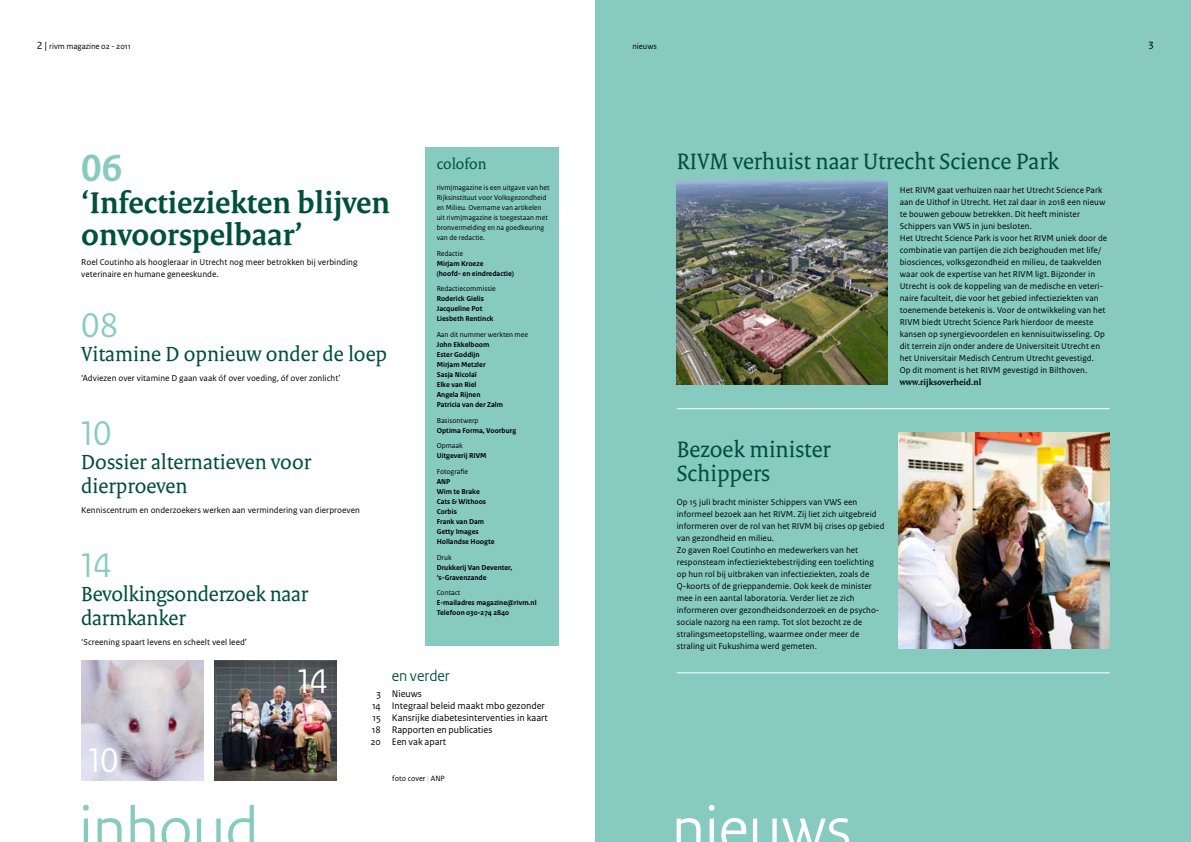
<style>
.page{position:relative;width:1191px;height:842px;background:#fff}
.page>*{position:absolute;margin:0;border:0;box-sizing:border-box;transform-origin:0 0}
.t1{font:65px "Rijksoverheid Sans Heading";color:#86cac0}
.t2{font:65px "Rijksoverheid Sans Heading";color:#fff}
.t3{font:700 40px "Rijksoverheid Sans Heading";color:#86cac0}
.t4{font:36px "Rijksoverheid Sans Heading";color:#86cac0}
.t5{font:36px "Rijksoverheid Sans Heading";color:#fff}
.t6{font:700 32px/32px "Rijksoverheid Serif";color:#00503a}
.t7{font:24px/24px "Rijksoverheid Serif";color:#00503a}
.t8{font:22px/24px "Rijksoverheid Serif";color:#00503a}
.t9{font:16px "Rijksoverheid Sans Heading";color:#00503a}
.t10{font:16px "Rijksoverheid Serif";color:#00503a}
.t11{font:11px "Rijksoverheid Sans Text";color:#000}
.t12{font:10px/12px "Rijksoverheid Sans Text";color:#000}
.t13{font:9px/12px "Rijksoverheid Sans Text";letter-spacing:.005em;color:#000}
.t14{font:700 9px "Rijksoverheid Serif";letter-spacing:.005em;color:#000}
.t15{font:8.5px "Rijksoverheid Sans Text";letter-spacing:-.005em;color:#000}
.t16{font:8px "Rijksoverheid Sans Text";color:#000}
.t17{font:700 7.5px/10px "Rijksoverheid Sans Text";color:#000}
.t18{font:7.5px/10px "Rijksoverheid Sans Text";color:#000}
.s1{font-size:11px}
.s2{color:#86cac0}
</style>
<div class="page">
<div style="left:595px;top:0;width:596px;height:842px;background:#86cac0"></div>
<img style="left:81px;top:661px;width:122px;height:120px">
<img style="left:214px;top:661px;width:122px;height:120px">
<div style="left:425px;top:147px;width:133px;height:498px;background:#86cac0"></div>
<img style="left:677px;top:181px;width:210px;height:204px">
<img style="left:899px;top:432px;width:210px;height:216px">
<hr style="left:677px;top:672px;width:432px;height:1px;background:#fff">
<hr style="left:677px;top:408px;width:432px;height:1px;background:#fff">
<p class="t15" style="left:37px;top:41px;width:96px"><span class="s1">2 |</span> rivm magazine 02 - 2011</p>
<p class="t15" style="left:632px;top:41px;width:26px">nieuws</p>
<p class="t11" style="left:1148px;top:39px;width:7px">3</p>
<h2 class="t3" style="left:81px;top:145px;width:43px">06</h2>
<h3 class="t6" style="left:81px;top:186px;width:310px">‘Infectieziekten blijven onvoorspelbaar’</h3>
<p class="t13" style="left:81px;top:257px;width:278px">Roel Coutinho als hoogleraar in Utrecht nog meer betrokken bij verbinding veterinaire en humane geneeskunde.</p>
<h3 class="t4" style="left:81px;top:304px;width:38px">08</h3>
<h3 class="t8" style="left:81px;top:342px;width:307px">Vitamine D opnieuw onder de loep</h3>
<p class="t13" style="left:81px;top:373px;width:261px">‘Adviezen over vitamine D gaan vaak óf over voeding, óf over zonlicht’</p>
<h3 class="t4" style="left:81px;top:412px;width:32px">10</h3>
<h3 class="t8" style="left:81px;top:450px;width:231px">Dossier alternatieven voor dierproeven</h3>
<p class="t13" style="left:81px;top:505px;width:280px">Kenniscentrum en onderzoekers werken aan vermindering van dierproeven</p>
<h3 class="t4" style="left:81px;top:544px;width:32px">14</h3>
<h3 class="t8" style="left:81px;top:582px;width:228px">Bevolkingsonderzoek naar darmkanker</h3>
<p class="t13" style="left:81px;top:637px;width:167px">‘Screening spaart levens en scheelt veel leed’</p>
<h3 class="t10" style="left:437px;top:154px;width:51px">colofon</h3>
<p class="t18" style="left:437px;top:182px;width:114px">rivm|magazine is een uitgave van het<br>Rijksinstituut voor Volksgezondheid en Milieu. Overname van artikelen uit rivm|magazine is toegestaan met bronvermelding en na goedkeuring van de redactie.</p>
<p class="t18" style="left:437px;top:248px;width:28px">Redactie</p>
<p class="t17" style="left:437px;top:258px;width:79px">Mirjam Kroeze<br>(hoofd- en eindredactie)</p>
<p class="t18" style="left:437px;top:284px;width:61px">Redactiecommissie</p>
<p class="t17" style="left:437px;top:294px;width:58px">Roderick Gielis<br>Jacqueline Pot<br>Liesbeth Rentinck</p>
<p class="t18" style="left:437px;top:330px;width:93px">Aan dit nummer werkten mee</p>
<p class="t17" style="left:437px;top:340px;width:68px">John Ekkelboom<br>Ester Goddijn<br>Mirjam Metzler<br>Sasja Nicolaï<br>Elke van Riel<br>Angela Rijnen<br>Patricia van der Zalm</p>
<p class="t18" style="left:437px;top:415px;width:43px">Basisontwerp</p>
<p class="t17" style="left:437px;top:425px;width:81px">Optima Forma, Voorburg</p>
<p class="t18" style="left:437px;top:441px;width:28px">Opmaak</p>
<p class="t17" style="left:437px;top:451px;width:51px">Uitgeverij RIVM</p>
<p class="t18" style="left:437px;top:467px;width:33px">Fotografie</p>
<p class="t17" style="left:437px;top:477px;width:59px">ANP<br>Wim te Brake<br>Cats &amp; Withoos<br>Corbis<br>Frank van Dam<br>Getty Images<br>Hollandse Hoogte</p>
<p class="t18" style="left:437px;top:552px;width:16px">Druk</p>
<p class="t17" style="left:437px;top:562px;width:77px">Drukkerij Van Deventer, ‘s-Gravenzande</p>
<p class="t18" style="left:437px;top:588px;width:25px">Contact</p>
<p class="t17" style="left:437px;top:598px;width:101px">E-mailadres magazine@rivm.nl<br>Telefoon 030-274 2840</p>
<h3 class="t5" style="left:88px;top:739px;width:32px">10</h3>
<h1 class="t1" style="left:79px;top:791px;width:181px">inhoud</h1>
<h3 class="t5" style="left:298px;top:660px;width:32px">14</h3>
<h3 class="t9" style="left:392px;top:666px;width:59px">en verder</h3>
<p class="t12" style="left:371px;top:688px;width:179px;text-indent:6px">3 Nieuws<br>14 Integraal beleid maakt mbo gezonder<br>15 Kansrijke diabetesinterventies in kaart<br>18 Rapporten en publicaties<br>20 Een vak apart</p>
<p class="t16" style="left:392px;top:774px;width:54px">foto cover <span class="s2">|</span> ANP</p>
<h3 class="t7" style="left:677px;top:149px;width:383px">RIVM verhuist naar Utrecht Science Park</h3>
<p class="t13" style="left:899px;top:184px;width:209px">Het RIVM gaat verhuizen naar het Utrecht Science Park aan de Uithof in Utrecht. Het zal daar in 2018 een nieuw te bouwen gebouw betrekken. Dit heeft minister Schippers van VWS in juni besloten.<br>Het Utrecht Science Park is voor het RIVM uniek door de combinatie van partijen die zich bezighouden met life/ biosciences, volksgezondheid en milieu, de taakvelden waar ook de expertise van het RIVM ligt. Bijzonder in Utrecht is ook de koppeling van de medische en veteri&shy;naire faculteit, die voor het gebied infectieziekten van toenemende betekenis is. Voor de ontwikkeling van het RIVM biedt Utrecht Science Park hierdoor de meeste kansen op synergievoordelen en kennisuitwisseling. Op dit terrein zijn onder andere de Universiteit Utrecht en het Universitair Medisch Centrum Utrecht gevestigd.<br>Op dit moment is het RIVM gevestigd in Bilthoven.</p>
<p class="t14" style="left:899px;top:376px;width:83px">www.rijksoverheid.nl</p>
<h3 class="t7" style="left:677px;top:437px;width:155px">Bezoek minister<br>Schippers</h3>
<p class="t13" style="left:677px;top:496px;width:209px">Op 15 juli bracht minister Schippers van VWS een informeel bezoek aan het RIVM. Zij liet zich uitgebreid informeren over de rol van het RIVM bij crises op gebied van gezondheid en milieu.<br>Zo gaven Roel Coutinho en medewerkers van het responsteam infectieziektebestrijding een toelichting op hun rol bij uitbraken van infectieziekten, zoals de Q-koorts of de grieppandemie. Ook keek de minister mee in een aantal laboratoria. Verder liet ze zich informeren over gezondheidsonderzoek en de psycho&shy;sociale nazorg na een ramp. Tot slot bezocht ze de stralingsmeetopstelling, waarmee onder meer de straling uit Fukushima werd gemeten.</p>
<h1 class="t2" style="left:672px;top:791px;width:181px">nieuws</h1>
</div>
